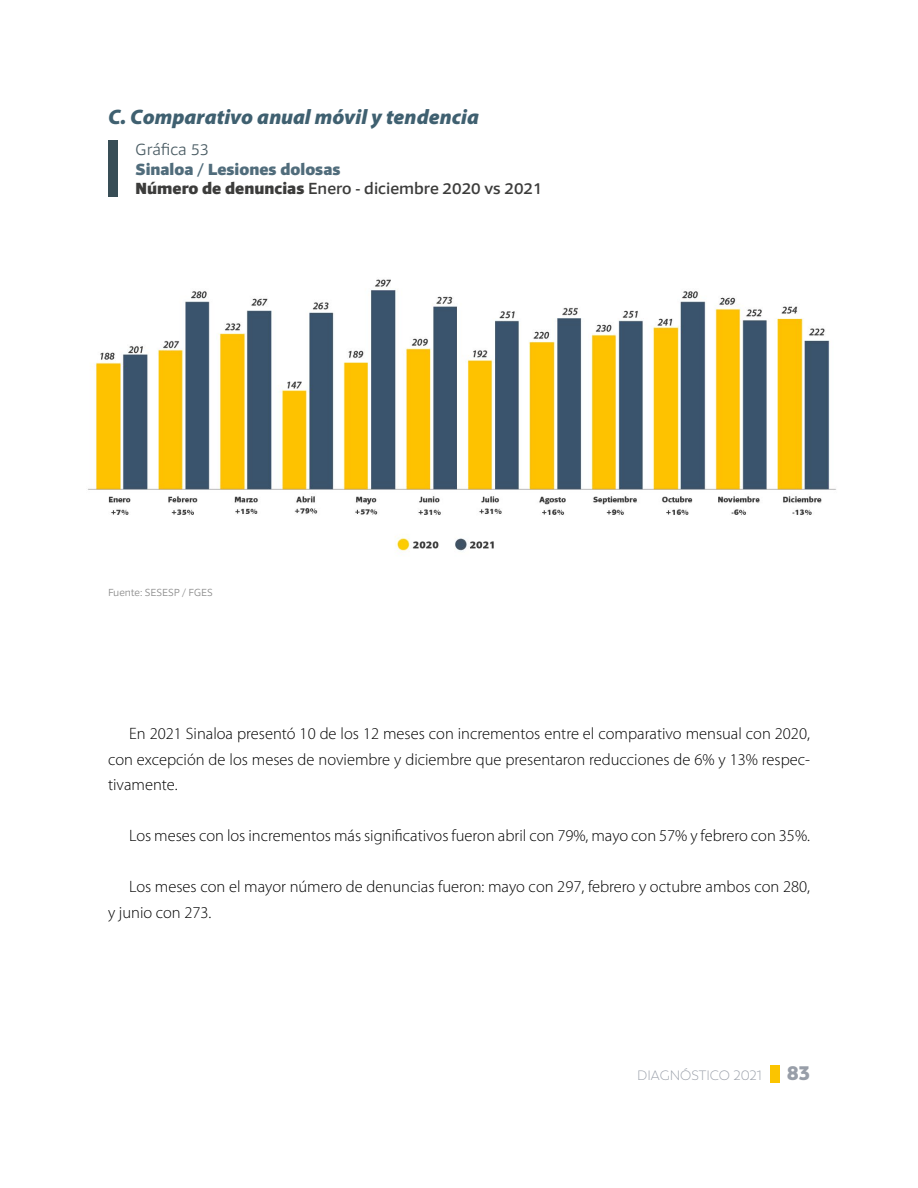
<style>
.page{position:relative;width:918px;height:1188px;background:#fff}
.page>*{position:absolute;margin:0;border:0;box-sizing:border-box;transform-origin:0 0}
.t1{font:italic 900 21px "Myriad Pro";color:#3f6070}
.t2{font:800 19.5px "Trenda";color:#989ea8}
.t3{font:300 16.5px/25.5px "Myriad Pro";color:#000;text-align:justify}
.t4{font:500 16.5px "Foro Sans";color:#3c3c3b}
.t5{font:900 16.5px "Foro Sans";color:#506c7b}
.t6{font:300 16.5px "Foro Sans";color:#485a62}
.t7{font:300 13.5px "Trenda";color:#989ea8}
.t8{font:300 10.5px "Foro Sans";color:#878787}
.s1{font-weight:900}
</style>
<div class="page">
<div style="left:770px;top:1065px;width:9px;height:18px;background:#fbc400"></div>
<img style="left:88px;top:185px;width:748px;height:366px">
<div style="left:108px;top:141px;width:9px;height:56px;background:#384d56"></div>
<p class="t1" style="left:108px;top:103px;width:373px">C. Comparativo anual móvil y tendencia</p>
<p class="t6" style="left:136px;top:139px;width:75px">Gráfica 53</p>
<p class="t5" style="left:136px;top:158px;width:207px">Sinaloa / Lesiones dolosas</p>
<p class="t4" style="left:136px;top:178px;width:408px"><span class="s1">Número de denuncias</span> Enero - diciembre 2020 vs 2021</p>
<p class="t8" style="left:108px;top:586px;width:106px">Fuente: SESESP / FGES</p>
<p class="t3" style="left:108px;top:721px;width:704px;text-indent:21px">En 2021 Sinaloa presentó 10 de los 12 meses con incrementos entre el comparativo mensual con 2020, con excepción de los meses de noviembre y diciembre que presentaron reducciones de 6% y 13% respec&shy;tivamente.</p>
<p class="t3" style="left:129px;top:823px;width:682px">Los meses con los incrementos más significativos fueron abril con 79%, mayo con 57% y febrero con 35%.</p>
<p class="t3" style="left:108px;top:874px;width:704px;text-indent:21px">Los meses con el mayor número de denuncias fueron: mayo con 297, febrero y octubre ambos con 280, y junio con 273.</p>
<p class="t7" style="left:637px;top:1067px;width:126px">DIAGNÓSTICO 2021</p>
<p class="t2" style="left:787px;top:1061px;width:25px">83</p>
</div>
